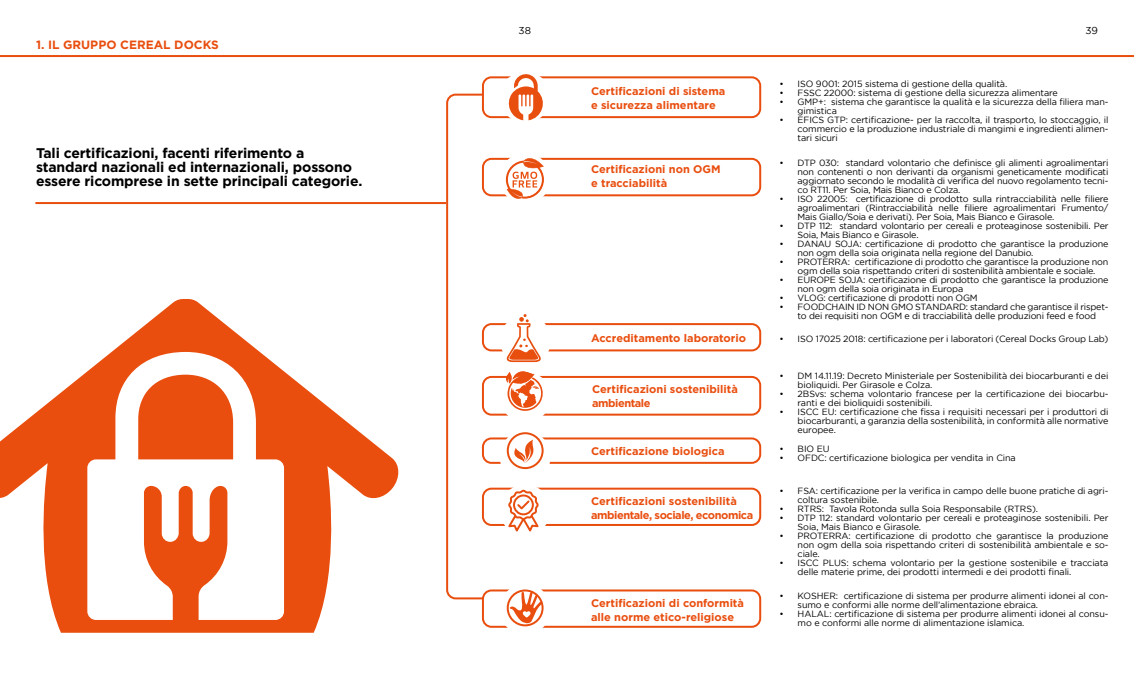
<style>
.page{position:relative;width:1134px;height:681px;background:#fff}
.page>*{position:absolute;margin:0;border:0;box-sizing:border-box;transform-origin:0 0}
.t1{font:700 14px/14px "Gotham";letter-spacing:-.01em;color:#000}
.t2{font:700 12px "Gotham";color:#e94e0f}
.t3{font:700 11px/14px "Gotham";color:#e94e0f}
.t4{font:700 11px/14px "Gotham";letter-spacing:-.03em;color:#e94e0f}
.t5{font:10px "Gotham";color:#000}
.t6{font:9px/9px "Gotham";letter-spacing:-.01em;color:#000}
</style>
<div class="page">
<hr style="left:35px;top:202px;width:411px;height:2px;background:#e94e0f">
<hr style="left:0;top:55px;width:1134px;height:2px;background:#e94e0f">
<div style="left:482px;top:76px;width:279px;height:42px;border:2px solid #e94e0f;border-radius:9px"></div>
<div style="left:482px;top:158px;width:279px;height:38px;border:2px solid #e94e0f;border-radius:9px"></div>
<div style="left:482px;top:323px;width:279px;height:28px;border:2px solid #e94e0f;border-radius:9px"></div>
<div style="left:482px;top:376px;width:279px;height:39px;border:2px solid #e94e0f;border-radius:9px"></div>
<div style="left:482px;top:437px;width:279px;height:26px;border:2px solid #e94e0f;border-radius:9px"></div>
<div style="left:482px;top:487px;width:279px;height:38px;border:2px solid #e94e0f;border-radius:9px"></div>
<div style="left:482px;top:589px;width:279px;height:38px;border:2px solid #e94e0f;border-radius:9px"></div>
<div style="left:500px;top:314px;width:51px;height:51px;background:#fff;border-radius:50%"></div>
<svg style="left:506px;top:314px;width:35px;height:48px"></svg>
<div style="left:500px;top:153px;width:51px;height:51px;background:#fff;border-radius:50%"></div>
<svg style="left:505px;top:158px;width:39px;height:41px"></svg>
<svg style="left:505px;top:74px;width:43px;height:46px"></svg>
<div style="left:500px;top:371px;width:51px;height:51px;background:#fff;border-radius:50%"></div>
<svg style="left:505px;top:371px;width:38px;height:40px"></svg>
<div style="left:500px;top:430px;width:51px;height:51px;background:#fff;border-radius:50%"></div>
<svg style="left:508px;top:433px;width:34px;height:34px"></svg>
<div style="left:507px;top:432px;width:37px;height:37px;border:2px solid #e84f0f;border-radius:50%"></div>
<svg style="left:513px;top:439px;width:22px;height:24px"></svg>
<div style="left:500px;top:583px;width:51px;height:51px;background:#fff;border-radius:50%"></div>
<svg style="left:509px;top:592px;width:32px;height:33px"></svg>
<div style="left:507px;top:589px;width:37px;height:37px;border:2px solid #e94e0f;border-radius:50%"></div>
<div style="left:500px;top:484px;width:51px;height:51px;background:#fff;border-radius:50%"></div>
<svg style="left:506px;top:488px;width:35px;height:44px"></svg>
<svg style="left:0;top:298px;width:399px;height:334px"></svg>
<svg style="left:138px;top:374px;width:95px;height:85px;background:#eb622a"></svg>
<h2 class="t2" style="left:36px;top:38px;width:184px">1. IL GRUPPO CEREAL DOCKS</h2>
<h1 class="t1" style="left:36px;top:145px;width:328px">Tali certificazioni, facenti riferimento a standard nazionali ed internazionali, possono essere ricomprese in sette principali categorie.</h1>
<p class="t5" style="left:519px;top:25px;width:14px">38</p>
<p class="t5" style="left:1085px;top:25px;width:14px">39</p>
<p class="t3" style="left:591px;top:83px;width:136px">Certificazioni di sistema e sicurezza alimentare</p>
<p class="t3" style="left:591px;top:162px;width:131px">Certificazioni non OGM e tracciabilità</p>
<p class="t3" style="left:591px;top:330px;width:157px">Accreditamento laboratorio</p>
<p class="t3" style="left:592px;top:382px;width:147px">Certificazioni sostenibilità ambientale</p>
<p class="t3" style="left:591px;top:443px;width:135px">Certificazione biologica</p>
<p class="t4" style="left:591px;top:493px;width:164px">Certificazioni sostenibilità ambientale, sociale, economica</p>
<p class="t3" style="left:591px;top:595px;width:154px">Certificazioni di conformità alle norme etico-religiose</p>
<p class="t6" style="left:780px;top:79px;width:229px">• ISO 9001: 2015 sistema di gestione della qualità.</p>
<p class="t6" style="left:780px;top:88px;width:280px">• FSSC 22000: sistema di gestione della sicurezza alimentare</p>
<p class="t6" style="left:798px;top:97px;width:312px;text-indent:-18px">• GMP+: sistema che garantisce la qualità e la sicurezza della filiera man&shy;gimistica</p>
<p class="t6" style="left:798px;top:115px;width:312px;text-align:justify;text-indent:-18px">• EFICS GTP: certificazione- per la raccolta, il trasporto, lo stoccaggio, il commercio e la produzione industriale di mangimi e ingredienti alimen&shy;tari sicuri</p>
<p class="t6" style="left:798px;top:158px;width:312px;text-align:justify;text-indent:-18px">• DTP 030: standard volontario che definisce gli alimenti agroalimentari non contenenti o non derivanti da organismi geneticamente modificati aggiornato secondo le modalità di verifica del nuovo regolamento tecni&shy;co RT11. Per Soia, Mais Bianco e Colza.</p>
<p class="t6" style="left:798px;top:194px;width:312px;text-align:justify;text-indent:-18px">• ISO 22005: certificazione di prodotto sulla rintracciabilità nelle filiere agroalimentari (Rintracciabilità nelle filiere agroalimentari Frumento/ Mais Giallo/Soia e derivati). Per Soia, Mais Bianco e Girasole.</p>
<p class="t6" style="left:798px;top:221px;width:312px;text-indent:-18px">• DTP 112: standard volontario per cereali e proteaginose sostenibili. Per<br>Soia, Mais Bianco e Girasole.</p>
<p class="t6" style="left:798px;top:239px;width:312px;text-indent:-18px">• DANAU SOJA: certificazione di prodotto che garantisce la produzione non ogm della soia originata nella regione del Danubio.</p>
<p class="t6" style="left:780px;top:257px;width:330px;text-align:center">• PROTERRA: certificazione di prodotto che garantisce la produzione non ogm della soia rispettando criteri di sostenibilità ambientale e sociale.</p>
<p class="t6" style="left:798px;top:275px;width:312px;text-indent:-18px">• EUROPE SOJA: certificazione di prodotto che garantisce la produzione non ogm della soia originata in Europa</p>
<p class="t6" style="left:780px;top:293px;width:200px">• VLOG: certificazione di prodotti non OGM</p>
<p class="t6" style="left:798px;top:302px;width:312px;text-indent:-18px">• FOODCHAIN ID NON GMO STANDARD: standard che garantisce il rispet&shy;to dei requisiti non OGM e di tracciabilità delle produzioni feed e food</p>
<p class="t6" style="left:780px;top:334px;width:330px">• ISO 17025 2018: certificazione per i laboratori (Cereal Docks Group Lab)</p>
<p class="t6" style="left:798px;top:371px;width:312px;text-indent:-18px">• DM 14.11.19: Decreto Ministeriale per Sostenibilità dei biocarburanti e dei bioliquidi. Per Girasole e Colza.</p>
<p class="t6" style="left:798px;top:389px;width:312px;text-indent:-18px">• 2BSvs: schema volontario francese per la certificazione dei biocarbu&shy;ranti e dei bioliquidi sostenibili.</p>
<p class="t6" style="left:798px;top:407px;width:312px;text-align:justify;text-indent:-18px">• ISCC EU: certificazione che fissa i requisiti necessari per i produttori di biocarburanti, a garanzia della sostenibilità, in conformità alle normative europee.</p>
<p class="t6" style="left:780px;top:443px;width:51px">• BIO EU</p>
<p class="t6" style="left:780px;top:452px;width:238px">• OFDC: certificazione biologica per vendita in Cina</p>
<p class="t6" style="left:798px;top:486px;width:312px;text-indent:-18px">• FSA: certificazione per la verifica in campo delle buone pratiche di agri&shy;coltura sostenibile.</p>
<p class="t6" style="left:780px;top:504px;width:260px">• RTRS: Tavola Rotonda sulla Soia Responsabile (RTRS).</p>
<p class="t6" style="left:798px;top:513px;width:312px;text-indent:-18px">• DTP 112: standard volontario per cereali e proteaginose sostenibili. Per<br>Soia, Mais Bianco e Girasole.</p>
<p class="t6" style="left:798px;top:531px;width:312px;text-align:justify;text-indent:-18px">• PROTERRA: certificazione di prodotto che garantisce la produzione non ogm della soia rispettando criteri di sostenibilità ambientale e so&shy;ciale.</p>
<p class="t6" style="left:798px;top:558px;width:312px;text-indent:-18px">• ISCC PLUS: schema volontario per la gestione sostenibile e tracciata delle materie prime, dei prodotti intermedi e dei prodotti finali.</p>
<p class="t6" style="left:798px;top:591px;width:312px;text-indent:-18px">• KOSHER: certificazione di sistema per produrre alimenti idonei al con&shy;sumo e conformi alle norme dell’alimentazione ebraica.</p>
<p class="t6" style="left:798px;top:609px;width:312px;text-indent:-18px">• HALAL: certificazione di sistema per produrre alimenti idonei al consu&shy;mo e conformi alle norme di alimentazione islamica.</p>
</div>
